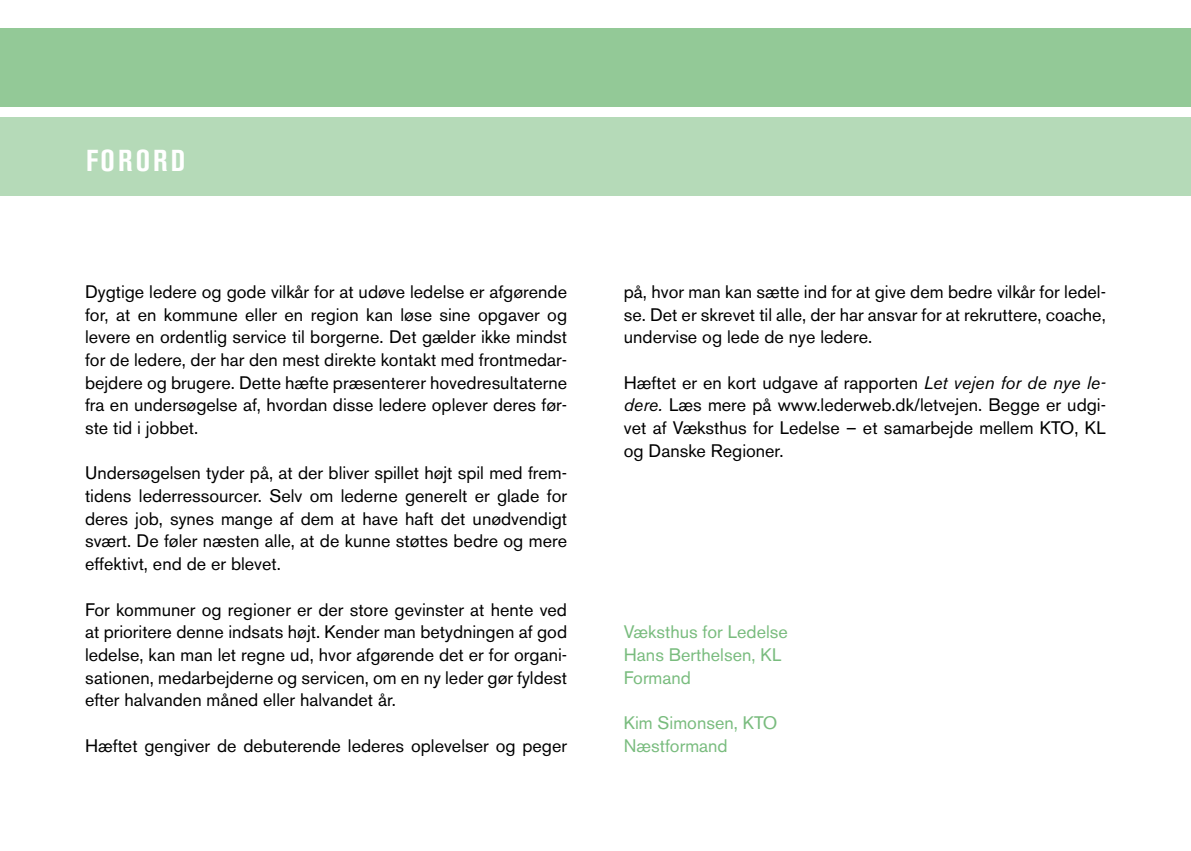
<style>
.page{position:relative;width:1191px;height:851px;background:#fff}
.page>*{position:absolute;margin:0;border:0;box-sizing:border-box;transform-origin:0 0}
.t1{font:700 condensed 30px "Akzidenz Grotesk BE";letter-spacing:.105em;color:#fff}
.t2{font:18px/22.6px "Akzidenz Grotesk BE";color:#000;text-align:justify}
.t3{font:18px/22.6px "Akzidenz Grotesk BE";color:#79bc7e}
.s1{font-style:italic}
</style>
<div class="page">
<div style="left:0;top:28px;width:1191px;height:79px;background:#93c997"></div>
<div style="left:0;top:117px;width:1191px;height:78px;background:#b5dab8"></div>
<h1 class="t1" style="left:86px;top:144px;width:101px">FORORD</h1>
<p class="t2" style="left:85px;top:280px;width:483px">Dygtige ledere og gode vilkår for at udøve ledelse er afgørende for, at en kommune eller en region kan løse sine opgaver og levere en ordentlig service til borgerne. Det gælder ikke mindst for de ledere, der har den mest direkte kontakt med frontmedar&shy;bejdere og brugere. Dette hæfte præsenterer hovedresultaterne fra en undersøgelse af, hvordan disse ledere oplever deres før&shy;ste tid i jobbet.</p>
<p class="t2" style="left:85px;top:462px;width:483px">Undersøgelsen tyder på, at der bliver spillet højt spil med frem&shy;tidens lederressourcer. Selv om lederne generelt er glade for deres job, synes mange af dem at have haft det unødvendigt svært. De føler næsten alle, at de kunne støttes bedre og mere effektivt, end de er blevet.</p>
<p class="t2" style="left:85px;top:598px;width:483px">For kommuner og regioner er der store gevinster at hente ved at prioritere denne indsats højt. Kender man betydningen af god ledelse, kan man let regne ud, hvor afgørende det er for organi&shy;sationen, medarbejderne og servicen, om en ny leder gør fyldest efter halvanden måned eller halvandet år.</p>
<p class="t2" style="left:85px;top:734px;width:483px">Hæftet gengiver de debuterende lederes oplevelser og peger</p>
<p class="t2" style="left:624px;top:280px;width:483px">på, hvor man kan sætte ind for at give dem bedre vilkår for ledel&shy;se. Det er skrevet til alle, der har ansvar for at rekruttere, coache, undervise og lede de nye ledere.</p>
<p class="t2" style="left:624px;top:371px;width:483px">Hæftet er en kort udgave af rapporten <span class="s1">Let vejen for de nye le&shy;dere.</span> Læs mere på www.lederweb.dk/letvejen. Begge er udgi&shy;vet af Væksthus for Ledelse – et samarbejde mellem KTO, KL og Danske Regioner.</p>
<p class="t3" style="left:624px;top:620px;width:165px">Væksthus for Ledelse<br>Hans Berthelsen, KL<br>Formand</p>
<p class="t3" style="left:624px;top:711px;width:155px">Kim Simonsen, KTO<br>Næstformand</p>
</div>
